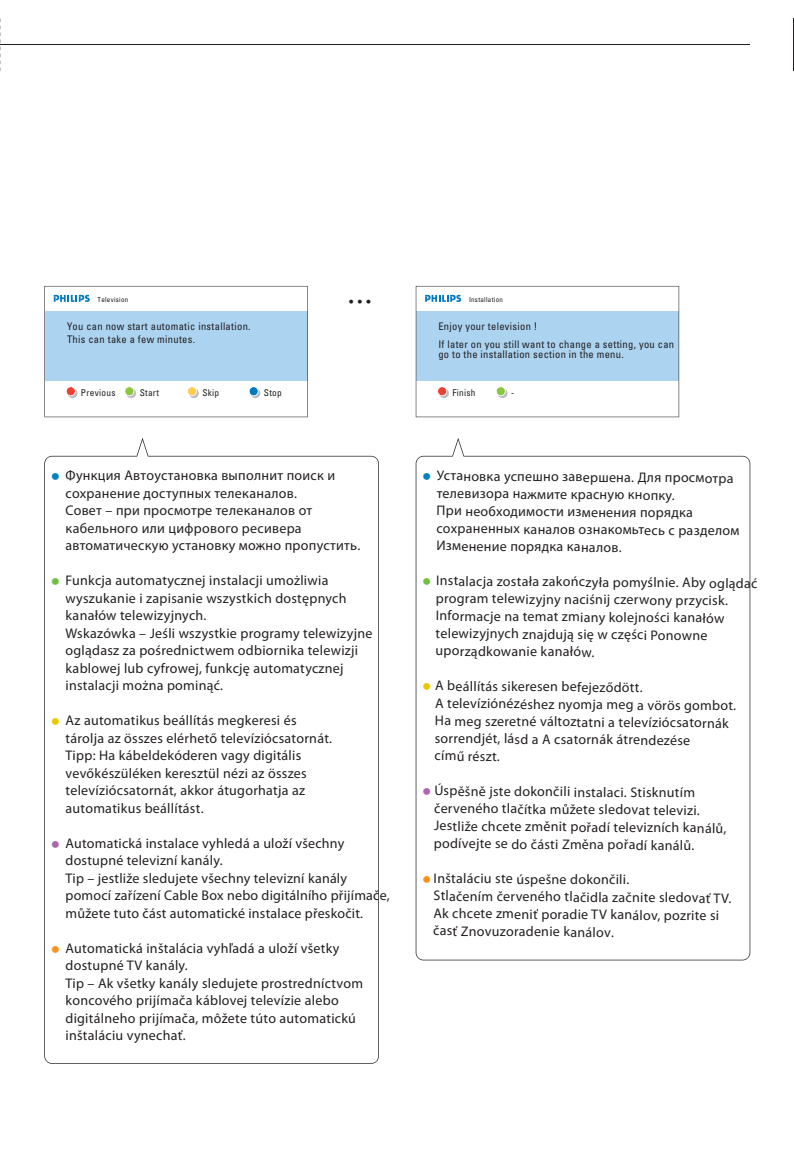
<style>
.page{position:relative;width:794px;height:1166px;background:#fff}
.page>*{position:absolute;margin:0;border:0;box-sizing:border-box;transform-origin:0 0}
.t1{font:300 28px "Gill Sans MT Pro";color:#0081c4}
.t2{font:300 28px "Gill Sans MT Pro";color:#72bf44}
.t3{font:300 28px "Gill Sans MT Pro";color:#eac800}
.t4{font:300 28px "Gill Sans MT Pro";color:#aa67aa}
.t5{font:300 28px "Gill Sans MT Pro";color:#f7931d}
.t6{font:500 15.75px "Gill Sans MT Pro";color:#231f20}
.t7{font:14px/17.5px "Gill Sans Alt One WGL Light";letter-spacing:.015em;color:#231f20}
.t8{font:14px "Gill Sans Alt One WGL";letter-spacing:.015em;color:#231f20}
.t9{font:condensed 10.5px/17.5px "Univers";letter-spacing:.03em;color:#231f20}
.t10{font:condensed 9.28px "Univers";letter-spacing:.03em;color:#231f20}
.t11{font:condensed 7px "Univers";letter-spacing:.04em;color:#231f20}
.s1{font-family:"Gill Sans Alt One WGL"}
.s2{font-family:"Gill Sans Alt One WGL Light"}
</style>
<div class="page">
<svg style="left:0;top:19px;width:1px;height:52px"></svg>
<hr style="left:793px;top:18px;width:1px;height:53px;background:#231f20">
<svg style="left:416px;top:286px;width:263px;height:131px"></svg>
<hr style="left:0;top:44px;width:749px;height:1px;background:#231f20">
<svg style="left:44px;top:286px;width:264px;height:131px"></svg>
<svg style="left:44px;top:438px;width:335px;height:626px"></svg>
<svg style="left:416px;top:438px;width:334px;height:522px"></svg>
<p class="t11" style="left:98px;top:297px;width:32px">Television</p>
<p class="t6" style="left:348px;top:296px;width:25px">•••</p>
<p class="t11" style="left:469px;top:297px;width:35px">Installation</p>
<p class="t9" style="left:67px;top:321px;width:185px;line-height:12.6px">You can now start automatic installation.<br>This can take a few minutes.</p>
<p class="t10" style="left:81px;top:389px;width:36px">Previous</p>
<p class="t10" style="left:140px;top:389px;width:21px">Start</p>
<p class="t10" style="left:202px;top:389px;width:18px">Skip</p>
<p class="t10" style="left:264px;top:389px;width:19px">Stop</p>
<p class="t9" style="left:438px;top:319px;width:237px">Enjoy your television !<br>If later on you still want to change a setting, you can</p>
<p class="t9" style="left:438px;top:347px;width:187px">go to the installation section in the menu.</p>
<p class="t10" style="left:511px;top:389px;width:5px">-</p>
<p class="t10" style="left:452px;top:389px;width:25px">Finish</p>
<p class="t7" style="left:66px;top:468px;width:296px">Функция Aвтoуcтaнoвкa выполнит поиск и сохранение доступных телеканалов.<br><span class="s1">Совет</span> – при просмотре телеканалов от кабельного или цифрового ресивера автоматическую установку можно пропустить.</p>
<p class="t7" style="left:66px;top:573px;width:308px">Funkcja automatycznej instalacji umożliwia wyszukanie i zapisanie wszystkich dostępnych kanałów telewizyjnych.<br><span class="s1">Wskazówka</span> – Jeśli wszystkie programy telewizyjne oglądasz za pośrednictwem odbiornika telewizji kablowej lub cyfrowej, funkcję automatycznej instalacji można pominąć.</p>
<p class="t7" style="left:66px;top:713px;width:268px">Az automatikus beállítás megkeresi és tárolja az összes elérhető televíziócsatornát.<br><span class="s1">Tipp:</span> Ha kábeldekóderen vagy digitális vevőkészüléken keresztül nézi az összes televíziócsatornát, akkor átugorhatja az automatikus beállítást.</p>
<p class="t7" style="left:66px;top:835px;width:326px">Automatická instalace vyhledá a uloží všechny dostupné televizní kanály.<br><span class="s1">Tip</span> – jestliže sledujete všechny televizní kanály pomocí zařízení Cable Box nebo digitálního přijímače, můžete tuto část automatické instalace přeskočit.</p>
<p class="t7" style="left:66px;top:940px;width:299px">Automatická inštalácia vyhľadá a uloží všetky dostupné TV kanály.<br><span class="s1">Tip</span> – Ak všetky kanály sledujete prostredníctvom koncového prijímača káblovej televízie alebo digitálneho prijímača, môžete túto automatickú inštaláciu vynechať.</p>
<h1 class="t1" style="left:48px;top:466px;width:15px">•</h1>
<h1 class="t2" style="left:48px;top:571px;width:15px">•</h1>
<h1 class="t3" style="left:48px;top:711px;width:15px">•</h1>
<h1 class="t4" style="left:48px;top:834px;width:15px">•</h1>
<h1 class="t5" style="left:48px;top:939px;width:15px">•</h1>
<p class="t7" style="left:436px;top:469px;width:304px">Установка успешно завершена. Для просмотра телевизора нажмите красную кнопку.<br>При необходимости изменения порядка сохраненных каналов ознакомьтесь с разделом</p>
<p class="t8" style="left:436px;top:541px;width:187px">Изменение порядка каналов<span class="s2">.</span></p>
<p class="t7" style="left:435px;top:574px;width:323px">Instalacja została zakończyła pomyślnie. Aby oglądać program telewizyjny naciśnij czerwony przycisk.<br>Informacje na temat zmiany kolejności kanałów telewizyjnych znajdują się w części <span class="s1">Ponowne</span></p>
<p class="t8" style="left:435px;top:646px;width:160px">uporządkowanie kanałów.</p>
<p class="t7" style="left:435px;top:678px;width:303px">A beállítás sikeresen befejeződött.<br>A televíziónézéshez nyomja meg a vörös gombot.<br>Ha meg szeretné változtatni a televíziócsatornák</p>
<p class="t8" style="left:435px;top:734px;width:257px"><span class="s2">sorrendjét, lásd a</span> A csatornák átrendezése</p>
<p class="t7" style="left:434px;top:748px;width:67px">című részt.</p>
<p class="t7" style="left:434px;top:784px;width:294px">Úspěšně jste dokončili instalaci. Stisknutím červeného tlačítka můžete sledovat televizi.<br>Jestliže chcete změnit pořadí televizních kanálů, podívejte se do části <span class="s1">Změna pořadí kanálů</span>.</p>
<p class="t7" style="left:433px;top:871px;width:300px">Inštaláciu ste úspešne dokončili.<br>Stlačením červeného tlačidla začnite sledovať TV.<br>Ak chcete zmeniť poradie TV kanálov, pozrite si</p>
<p class="t8" style="left:433px;top:926px;width:182px"><span class="s2">časť</span> Znovuzoradenie kanálov<span class="s2">.</span></p>
<h1 class="t1" style="left:420px;top:466px;width:15px">•</h1>
<h1 class="t2" style="left:420px;top:571px;width:15px">•</h1>
<h1 class="t3" style="left:420px;top:676px;width:15px">•</h1>
<h1 class="t4" style="left:420px;top:781px;width:15px">•</h1>
<h1 class="t5" style="left:420px;top:869px;width:15px">•</h1>
</div>
